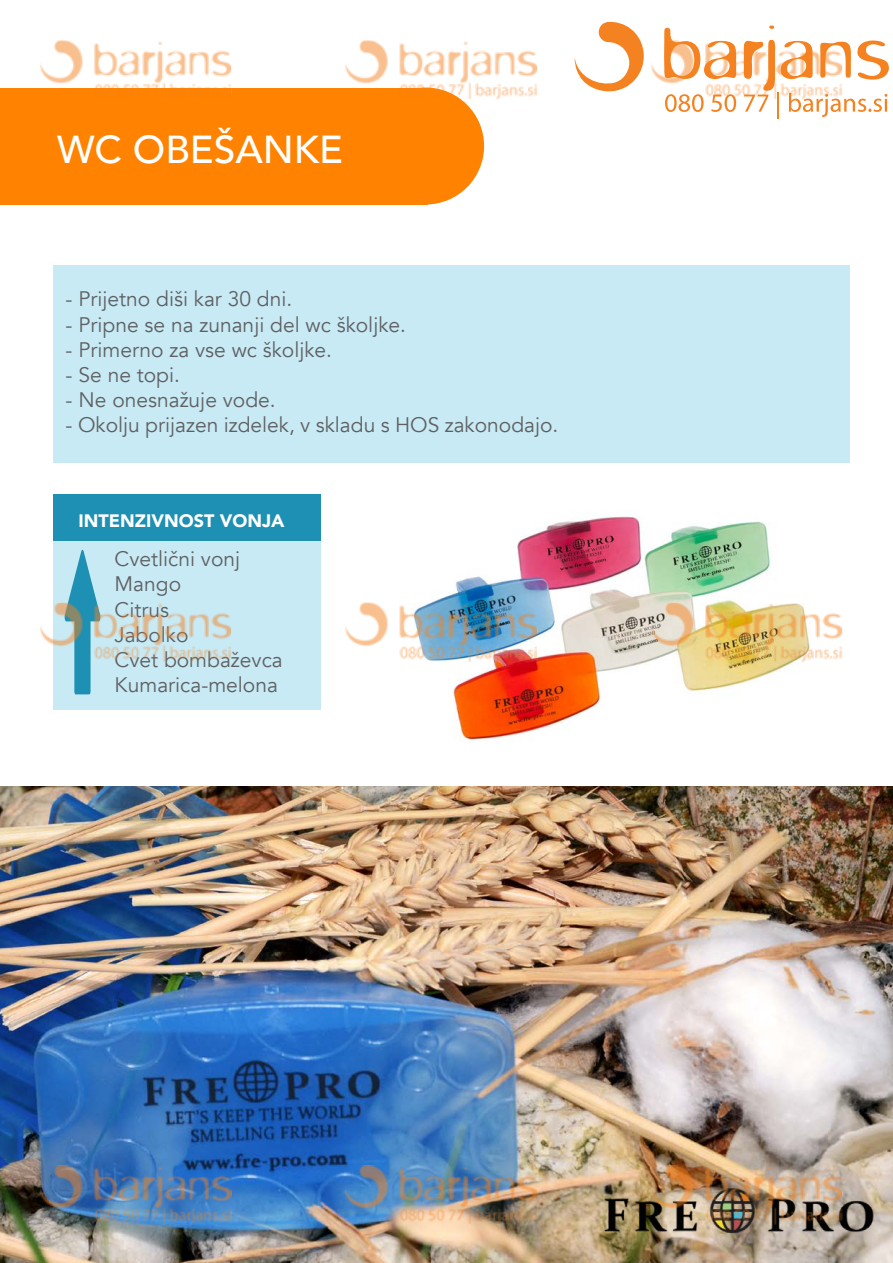
<style>
.page{position:relative;width:893px;height:1263px;background:#fff}
.page>*{position:absolute;margin:0;border:0;box-sizing:border-box;transform-origin:0 0}
.t1{font:500 39px "Avenir";color:#fff}
.t2{font:21px/25.2px "Avenir";color:#5f6062}
.t3{font:900 18px "Avenir";color:#fff}
</style>
<div class="page">
<img style="left:453px;top:516px;width:317px;height:226px">
<img style="left:0;top:787px;width:893px;height:476px">
<div style="left:53px;top:495px;width:268px;height:46px;background:#1e90b3"></div>
<div style="left:53px;top:541px;width:268px;height:168px;background:#c8eaf5"></div>
<div style="left:367px;top:88px;width:117px;height:116px;background:#ff8300;border-radius:50%"></div>
<div style="left:0;top:88px;width:428px;height:116px;background:#ff8300"></div>
<svg style="left:575px;top:21px;width:58px;height:70px"></svg>
<hr style="left:777px;top:92px;width:2px;height:26px;background:#f58220">
<svg style="left:822px;top:40px;width:67px;height:77px"></svg>
<div style="left:53px;top:265px;width:797px;height:198px;background:#c8eaf5"></div>
<img style="left:580px;top:1176px;width:313px;height:63px">
<svg style="left:72px;top:550px;width:21px;height:144px"></svg>
<img style="left:40px;top:40px;width:192px;height:60px">
<img style="left:345px;top:40px;width:193px;height:76px">
<img style="left:633px;top:25px;width:237px;height:91px">
<img style="left:40px;top:585px;width:192px;height:93px">
<img style="left:345px;top:585px;width:220px;height:93px">
<img style="left:633px;top:585px;width:210px;height:93px">
<img style="left:22px;top:1147px;width:238px;height:93px">
<img style="left:328px;top:1147px;width:237px;height:93px">
<img style="left:633px;top:1147px;width:237px;height:93px">
<h1 class="t1" style="left:57px;top:115px;width:287px">WC OBEŠANKE</h1>
<p class="t2" style="left:66px;top:287px;width:228px">- Prijetno diši kar 30 dni.</p>
<p class="t2" style="left:66px;top:312px;width:342px">- Pripne se na zunanji del wc školjke.</p>
<p class="t2" style="left:66px;top:337px;width:268px">- Primerno za vse wc školjke.</p>
<p class="t2" style="left:66px;top:362px;width:116px">- Se ne topi.</p>
<p class="t2" style="left:66px;top:388px;width:212px">- Ne onesnažuje vode.</p>
<p class="t2" style="left:66px;top:413px;width:494px">- Okolju prijazen izdelek, v skladu s HOS zakonodajo.</p>
<p class="t3" style="left:78px;top:505px;width:207px">INTENZIVNOST VONJA</p>
<p class="t2" style="left:115px;top:547px;width:170px">Cvetlični vonj<br>Mango<br>Citrus<br>Jabolko<br>Cvet bombaževca<br>Kumarica-melona</p>
</div>
